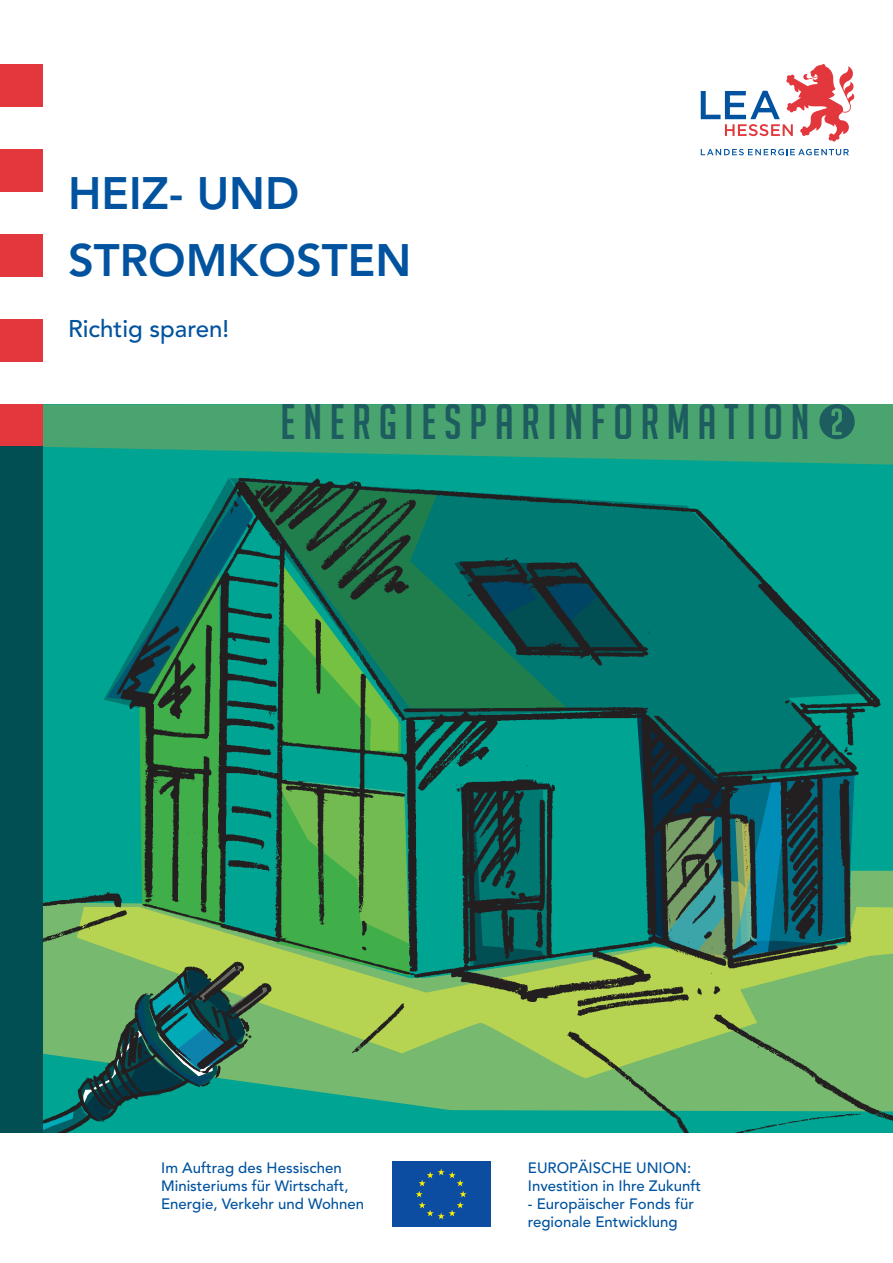
<style>
.page{position:relative;width:893px;height:1263px;background:#fff}
.page>*{position:absolute;margin:0;border:0;box-sizing:border-box;transform-origin:0 0}
.t1{font:48.6px "Big Noodle Titling";letter-spacing:.16em;color:#1d5c5f}
.t2{font:800 45.15px/67.7px "Avenir LT";color:#0153a0}
.t3{font:500 24px "Avenir LT";color:#0153a0}
.t4{font:500 15px "Avenir LT";color:#0153a0}
</style>
<div class="page">
<div style="left:42px;top:404px;width:851px;height:35px;background:#4aa46f"></div>
<div style="left:0;top:64px;width:42px;height:42px;background:#e1373d"></div>
<div style="left:0;top:149px;width:42px;height:42px;background:#e1373d"></div>
<div style="left:0;top:234px;width:42px;height:42px;background:#e1373d"></div>
<div style="left:0;top:319px;width:42px;height:42px;background:#e1373d"></div>
<div style="left:0;top:404px;width:42px;height:42px;background:#e1373d"></div>
<img style="left:42px;top:439px;width:851px;height:694px">
<div style="left:0;top:446px;width:43px;height:817px;background:#014f53"></div>
<svg style="left:819px;top:404px;width:36px;height:35px"></svg>
<div style="left:0;top:1133px;width:893px;height:130px;background:#fff"></div>
<div style="left:392px;top:1161px;width:99px;height:66px;background:#0d4da1"></div>
<svg style="left:416px;top:1169px;width:51px;height:50px"></svg>
<svg style="left:701px;top:149px;width:148px;height:6px"></svg>
<svg style="left:701px;top:64px;width:153px;height:77px"></svg>
<p class="t2" style="left:68px;top:159px;width:345px">HEIZ- UND<br>STROMKOSTEN</p>
<p class="t3" style="left:68px;top:315px;width:163px">Richtig sparen!</p>
<p class="t1" style="left:281px;top:395px;width:530px">ENERGIESPARINFORMATION</p>
<p class="t4" style="left:161px;top:1159px;width:182px">Im Auftrag des Hessischen</p>
<p class="t4" style="left:161px;top:1177px;width:189px">Ministeriums für Wirtschaft,</p>
<p class="t4" style="left:161px;top:1195px;width:205px">Energie, Verkehr und Wohnen</p>
<p class="t4" style="left:528px;top:1159px;width:165px">EUROPÄISCHE UNION:</p>
<p class="t4" style="left:528px;top:1177px;width:175px">Investition in Ihre Zukunft</p>
<p class="t4" style="left:528px;top:1195px;width:168px">- Europäischer Fonds für</p>
<p class="t4" style="left:528px;top:1213px;width:151px">regionale Entwicklung</p>
</div>
